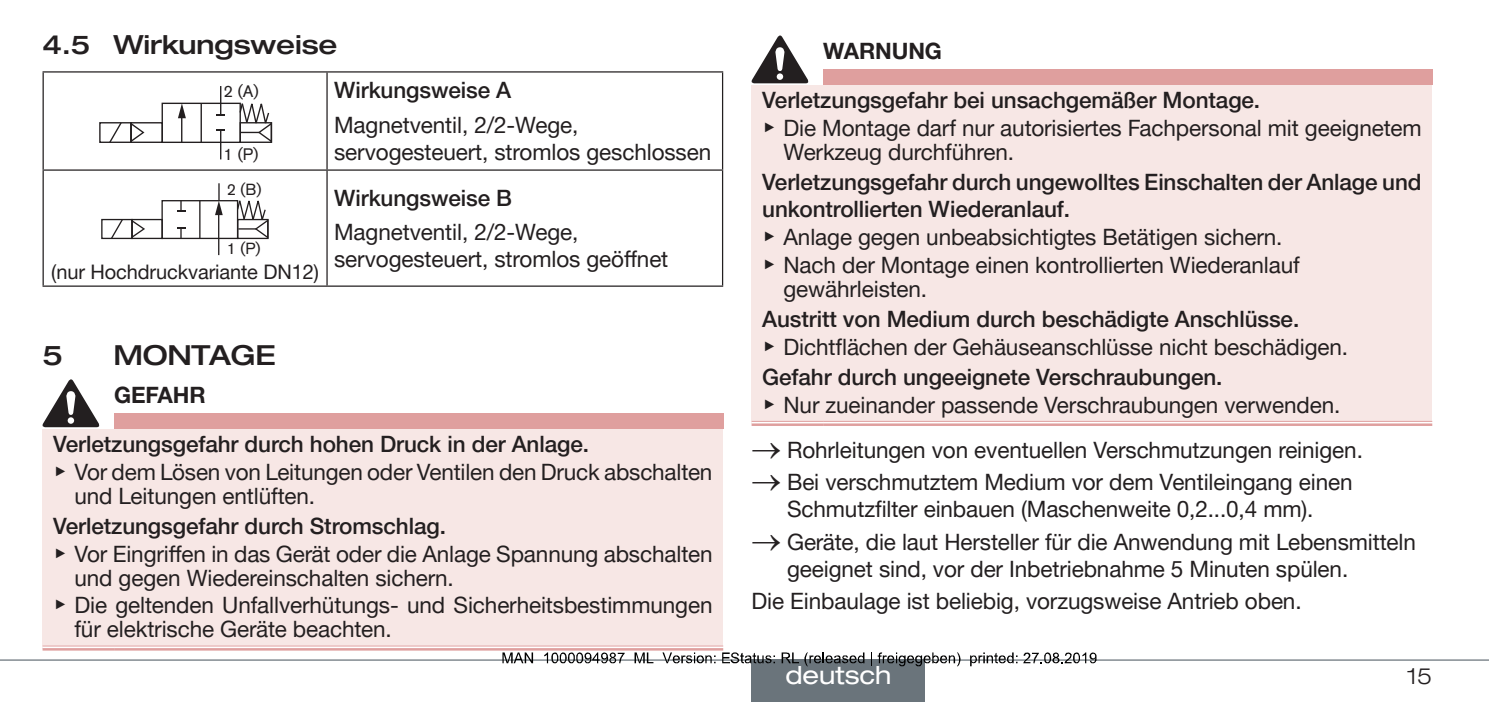
<style>
.page{position:relative;width:1489px;height:702px;background:#fff}
.page>*{position:absolute;margin:0;border:0;box-sizing:border-box;transform-origin:0 0}
.t1{font:500 expanded 27.5px "Helvetica Neue LTW1 G";letter-spacing:-.01em;color:#231f20}
.t2{font:500 expanded 26.25px "Helvetica Neue LTW1 G";letter-spacing:-.005em;color:#231f20}
.t3{font:expanded 25px "Helvetica Neue LTW1 G";color:#fff}
.t4{font:22.5px/27.5px "Helvetica Neue LTW1 G";letter-spacing:-.005em;color:#231f20}
.t5{font:500 22.5px "Helvetica Neue LTW1 G";letter-spacing:-.005em;color:#231f20}
.t6{font:700 22.5px "Helvetica Neue LTW1 G";letter-spacing:-.005em;color:#231f20}
.t7{font:300 expanded 22.5px "Helvetica Neue LTW1 G";color:#231f20}
.t8{font:20px "Helvetica Neue LTW1 G";letter-spacing:-.005em;color:#231f20}
.t9{font:16.5px "Akzidenz Grotesk BQ";color:#231f20}
.t10{font:16px "Akzidenz Grotesk BQ";color:#231f20}
.s1{font-weight:500}
.s2{font-family:"Arial Unicode MS"}
</style>
<div class="page">
<hr style="left:0;top:659px;width:1488px;height:1px;background:#6a747b">
<hr style="left:43px;top:71px;width:284px;height:2px;background:#231f20">
<hr style="left:43px;top:73px;width:1px;height:96px;background:#231f20">
<hr style="left:327px;top:71px;width:396px;height:2px;background:#231f20">
<hr style="left:326px;top:73px;width:1px;height:96px;background:#231f20">
<hr style="left:722px;top:73px;width:1px;height:96px;background:#231f20">
<hr style="left:43px;top:169px;width:284px;height:2px;background:#231f20">
<hr style="left:43px;top:171px;width:1px;height:114px;background:#231f20">
<hr style="left:327px;top:169px;width:396px;height:2px;background:#231f20">
<hr style="left:326px;top:171px;width:1px;height:114px;background:#231f20">
<hr style="left:722px;top:171px;width:1px;height:114px;background:#231f20">
<hr style="left:43px;top:285px;width:284px;height:2px;background:#231f20">
<hr style="left:327px;top:285px;width:396px;height:2px;background:#231f20">
<div style="left:130px;top:122px;width:33px;height:21px;border:1px solid #231f20"></div>
<div style="left:99px;top:122px;width:33px;height:21px;border:1px solid #231f20"></div>
<svg style="left:108px;top:122px;width:15px;height:21px"></svg>
<svg style="left:129px;top:122px;width:17px;height:21px"></svg>
<svg style="left:238px;top:102px;width:35px;height:41px"></svg>
<div style="left:161px;top:103px;width:80px;height:40px;border:1px solid #231f20"></div>
<hr style="left:200px;top:103px;width:2px;height:39px;background:#231f20">
<svg style="left:216px;top:130px;width:9px;height:29px"></svg>
<svg style="left:216px;top:86px;width:9px;height:30px"></svg>
<svg style="left:178px;top:103px;width:8px;height:39px"></svg>
<div style="left:131px;top:219px;width:32px;height:20px;border:1px solid #231f20"></div>
<div style="left:101px;top:219px;width:32px;height:20px;border:1px solid #231f20"></div>
<svg style="left:110px;top:218px;width:14px;height:22px"></svg>
<svg style="left:131px;top:219px;width:14px;height:19px"></svg>
<svg style="left:236px;top:200px;width:33px;height:40px"></svg>
<div style="left:161px;top:200px;width:77px;height:39px;border:1px solid #231f20"></div>
<hr style="left:199px;top:201px;width:1px;height:37px;background:#231f20">
<svg style="left:177px;top:227px;width:8px;height:11px"></svg>
<svg style="left:177px;top:201px;width:8px;height:11px"></svg>
<svg style="left:215px;top:183px;width:8px;height:72px"></svg>
<div style="left:114px;top:413px;width:609px;height:16px;background:#df9f9e"></div>
<div style="left:43px;top:429px;width:680px;height:219px;background:#f7e7e5"></div>
<svg style="left:43px;top:646px;width:71px;height:2px"></svg>
<svg style="left:114px;top:646px;width:609px;height:2px"></svg>
<hr style="left:43px;top:645px;width:71px;height:1px;background:#df9f9e">
<hr style="left:43px;top:648px;width:71px;height:2px;background:#df9f9e">
<hr style="left:114px;top:645px;width:609px;height:1px;background:#df9f9e">
<hr style="left:114px;top:648px;width:609px;height:2px;background:#df9f9e">
<svg style="left:43px;top:379px;width:56px;height:48px"></svg>
<div style="left:823px;top:70px;width:608px;height:15px;background:#df9f9e"></div>
<div style="left:751px;top:85px;width:680px;height:338px;background:#f7e7e5"></div>
<div style="left:751px;top:421px;width:72px;height:5px;background:#fff"></div>
<div style="left:823px;top:421px;width:608px;height:5px;background:#fff"></div>
<hr style="left:751px;top:421px;width:72px;height:1px;background:#df9f9e">
<hr style="left:751px;top:423px;width:72px;height:3px;background:#df9f9e">
<hr style="left:823px;top:421px;width:608px;height:1px;background:#df9f9e">
<hr style="left:823px;top:423px;width:608px;height:3px;background:#df9f9e">
<svg style="left:751px;top:35px;width:57px;height:48px"></svg>
<div style="left:751px;top:659px;width:174px;height:43px;background:#6a747b"></div>
<svg style="left:502px;top:652px;width:31px;height:11px"></svg>
<svg style="left:544px;top:652px;width:80px;height:11px"></svg>
<svg style="left:634px;top:652px;width:19px;height:11px"></svg>
<svg style="left:662px;top:652px;width:53px;height:11px"></svg>
<svg style="left:722px;top:652px;width:53px;height:11px"></svg>
<svg style="left:781px;top:652px;width:83px;height:14px"></svg>
<svg style="left:871px;top:652px;width:89px;height:14px"></svg>
<svg style="left:970px;top:652px;width:47px;height:14px"></svg>
<svg style="left:1023px;top:652px;width:73px;height:11px"></svg>
<p class="t2" style="left:43px;top:28px;width:296px">4.5 Wirkungsweise</p>
<p class="t9" style="left:224px;top:82px;width:37px">2 (A)</p>
<p class="t5" style="left:334px;top:77px;width:179px">Wirkungsweise A</p>
<p class="t4" style="left:334px;top:111px;width:378px">Magnetventil, 2/2-Wege, servogesteuert, stromlos geschlossen</p>
<p class="t9" style="left:224px;top:144px;width:36px">1 (P)</p>
<p class="t10" style="left:227px;top:180px;width:36px">2 (B)</p>
<p class="t10" style="left:227px;top:239px;width:35px">1 (P)</p>
<p class="t8" style="left:51px;top:259px;width:269px">(nur Hochdruckvariante DN12)</p>
<p class="t5" style="left:334px;top:184px;width:179px">Wirkungsweise B</p>
<p class="t4" style="left:334px;top:218px;width:336px">Magnetventil, 2/2-Wege, servogesteuert, stromlos geöffnet</p>
<p class="t1" style="left:43px;top:338px;width:22px">5</p>
<p class="t1" style="left:113px;top:338px;width:164px">Montage</p>
<p class="t6" style="left:114px;top:380px;width:93px">GEFAHR</p>
<p class="t4" style="left:53px;top:430px;width:660px"><span class="s1">Verletzungsgefahr durch hohen Druck in der Anlage.<br></span><span class="s2">▶</span> Vor dem Lösen von Leitungen oder Ventilen den Druck abschalten</p>
<p class="t4" style="left:74px;top:482px;width:242px">und Leitungen entlüften.</p>
<p class="t4" style="left:53px;top:512px;width:661px"><span class="s1">Verletzungsgefahr durch Stromschlag.<br></span><span class="s2">▶</span> Vor Eingriffen in das Gerät oder die Anlage Spannung abschalten</p>
<p class="t4" style="left:53px;top:564px;width:661px;text-indent:21px">und gegen Wiedereinschalten sichern.<br><span class="s2">▶</span> Die geltenden Unfallverhütungs- und Sicherheitsbestimmungen</p>
<p class="t4" style="left:74px;top:615px;width:319px">für elektrische Geräte beachten.</p>
<p class="t6" style="left:823px;top:37px;width:120px">WARNUNG</p>
<p class="t4" style="left:762px;top:86px;width:661px"><span class="s1">Verletzungsgefahr bei unsachgemäßer Montage.<br></span><span class="s2">▶</span> Die Montage darf nur autorisiertes Fachpersonal mit geeignetem</p>
<p class="t4" style="left:783px;top:138px;width:232px">Werkzeug durchführen.</p>
<p class="t4" style="left:762px;top:169px;width:661px"><span class="s1">Verletzungsgefahr durch ungewolltes Einschalten der Anlage und unkontrollierten Wiederanlauf.<br></span><span class="s2">▶</span> Anlage gegen unbeabsichtigtes Betätigen sichern.<br><span class="s2">▶</span> Nach der Montage einen kontrollierten Wiederanlauf</p>
<p class="t4" style="left:783px;top:275px;width:145px">gewährleisten.</p>
<p class="t4" style="left:762px;top:305px;width:587px"><span class="s1">Austritt von Medium durch beschädigte Anschlüsse.<br></span><span class="s2">▶</span> Dichtflächen der Gehäuseanschlüsse nicht beschädigen.</p>
<p class="t4" style="left:762px;top:363px;width:579px"><span class="s1">Gefahr durch ungeeignete Verschraubungen.<br></span><span class="s2">▶</span> Nur zueinander passende Verschraubungen verwenden.</p>
<p class="t4" style="left:751px;top:436px;width:613px">→ Rohrleitungen von eventuellen Verschmutzungen reinigen.</p>
<p class="t4" style="left:751px;top:468px;width:602px;text-align:center">→ Bei verschmutztem Medium vor dem Ventileingang einen<br>Schmutzfilter einbauen (Maschenweite 0,2...0,4 mm).</p>
<p class="t4" style="left:787px;top:528px;width:630px;text-indent:-35px">→ Geräte, die laut Hersteller für die Anwendung mit Lebensmitteln geeignet sind, vor der Inbetriebnahme 5 Minuten spülen.</p>
<p class="t4" style="left:751px;top:587px;width:551px">Die Einbaulage ist beliebig, vorzugsweise Antrieb oben.</p>
<p class="t3" style="left:785px;top:659px;width:108px">deutsch</p>
<p class="t7" style="left:1406px;top:661px;width:27px">15</p>
</div>
